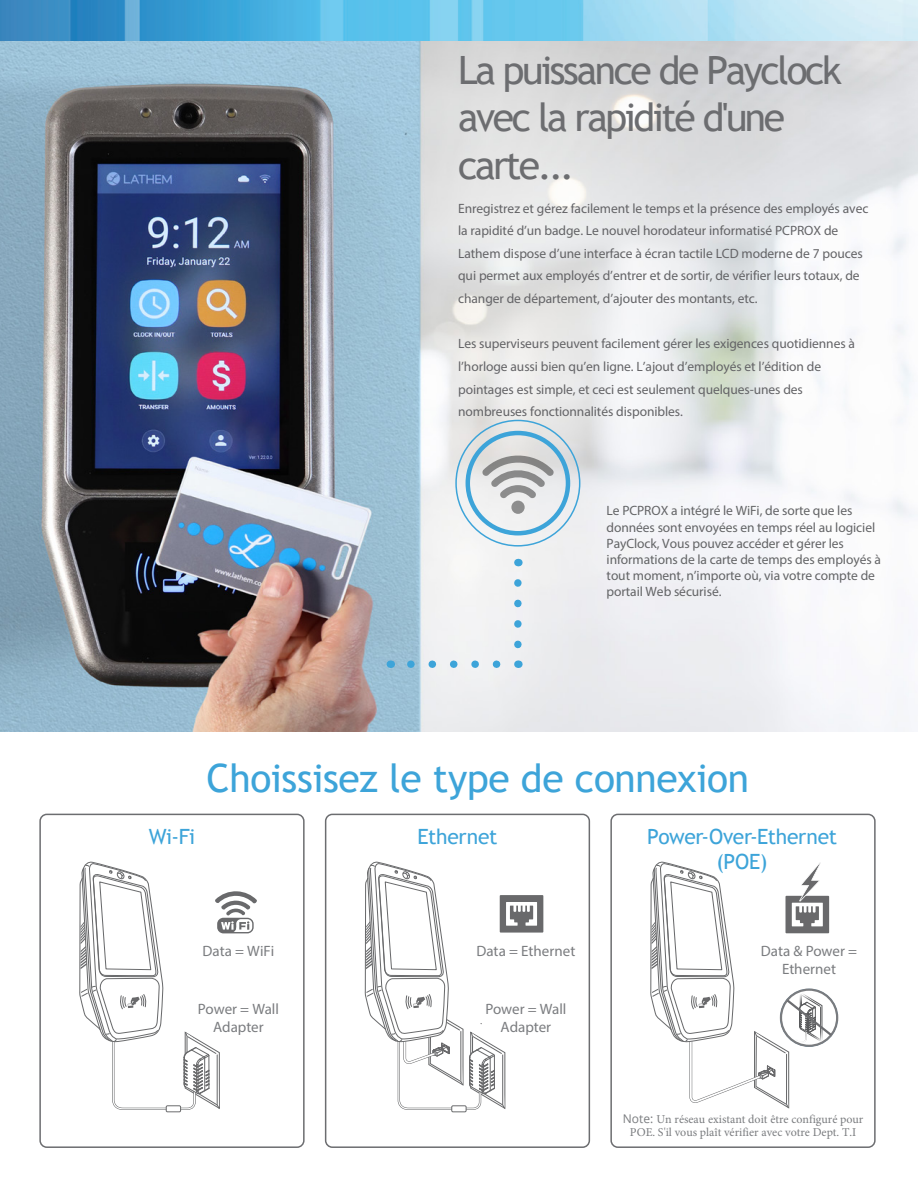
<style>
.page{position:relative;width:918px;height:1188px;background:#fff}
.page>*{position:absolute;margin:0;border:0;box-sizing:border-box;transform-origin:0 0}
.t1{font:39px/47.4px "Trebuchet MS";letter-spacing:-.06em;color:#6c6d70}
.t2{font:39px "Trebuchet MS";letter-spacing:-.01em;color:#3da4d9}
.t3{font:21px "Trebuchet MS";letter-spacing:-.015em;color:#3da4d9}
.t4{font:15px/18px "Myriad Pro";color:#7a7c7f;text-align:center}
.t5{font:13.5px/22.6px "Myriad Pro";letter-spacing:-.005em;color:#636366}
.t6{font:13.5px/16.2px "Myriad Pro";letter-spacing:-.005em;color:#636466}
.t7{font:12px/13.5px "Minion Pro";color:#7a7c7f;text-align:center}
.s1{font-family:"Open Sans"}
</style>
<div class="page">
<img style="left:0;top:40px;width:917px;height:692px">
<img style="left:0;top:0;width:918px;height:40px">
<div style="left:39px;top:814px;width:266px;height:334px;border:2px solid #6c6d70;border-radius:7px"></div>
<div style="left:325px;top:814px;width:265px;height:334px;border:2px solid #6c6d70;border-radius:7px"></div>
<div style="left:610px;top:814px;width:266px;height:334px;border:2px solid #6c6d70;border-radius:7px"></div>
<div style="left:452px;top:1106px;width:14px;height:6px;border:1px solid #58595b"></div>
<svg style="left:365px;top:861px;width:178px;height:250px"></svg>
<div style="left:166px;top:1106px;width:15px;height:6px;border:1px solid #58595b"></div>
<svg style="left:79px;top:861px;width:178px;height:250px"></svg>
<svg style="left:650px;top:861px;width:184px;height:248px"></svg>
<svg style="left:470px;top:437px;width:98px;height:98px;fill:#ecedef"></svg>
<svg style="left:482px;top:451px;width:72px;height:47px;background:#c5c5c4"></svg>
<svg style="left:511px;top:501px;width:14px;height:13px"></svg>
<div style="left:466px;top:431px;width:104px;height:104px;border:4px solid #3da4d9;border-radius:50%"></div>
<svg style="left:514px;top:583px;width:8px;height:71px"></svg>
<svg style="left:401px;top:660px;width:96px;height:8px"></svg>
<p class="t1" style="left:458px;top:47px;width:385px">La puissance de Payclock avec la rapidité d'une carte...</p>
<p class="t5" style="left:458px;top:197px;width:412px">Enregistrez et gérez facilement le temps et la présence des employés avec la rapidité d’un badge. Le nouvel horodateur informatisé PCPROX de Lathem dispose d’une interface à écran tactile LCD moderne de 7 pouces qui permet aux employés d’entrer et de sortir, de vérifier leurs totaux, de changer de département, d’ajouter des montants, etc.</p>
<p class="t5" style="left:458px;top:332px;width:398px">Les superviseurs peuvent facilement gérer les exigences quotidiennes à l’horloge aussi bien qu’en ligne. L’ajout d’employés et l’édition de pointages est simple, et ceci est seulement quelques-unes des nombreuses fonctionnalités disponibles.</p>
<p class="t6" style="left:607px;top:503px;width:276px">Le PCPROX a intégré le WiFi, de sorte que les données sont envoyées en temps réel au logiciel PayClock, Vous pouvez accéder et gérer les informations de la carte de temps des employés à tout moment, n’importe où, via votre compte de portail Web sécurisé.</p>
<p class="t2" style="left:206px;top:754px;width:544px">Choissisez le type de connexion</p>
<p class="t3" style="left:149px;top:824px;width:48px">Wi-Fi</p>
<p class="t3" style="left:418px;top:824px;width:81px">Ethernet</p>
<p class="t3" style="left:647px;top:824px;width:191px">Power-Over-Ethernet</p>
<p class="t3" style="left:717px;top:849px;width:53px">(POE)</p>
<p class="t4" style="left:203px;top:941px;width:73px">Data = WiFi</p>
<p class="t4" style="left:477px;top:941px;width:100px">Data = Ethernet</p>
<p class="t4" style="left:198px;top:999px;width:83px">Power = Wall<br>Adapter</p>
<p class="t4" style="left:485px;top:999px;width:83px">Power = Wall<br>Adapter</p>
<p class="t4" style="left:761px;top:941px;width:98px">Data &amp; Power =<br>Ethernet</p>
<p class="t7" style="left:623px;top:1112px;width:242px"><span class="s1">Note:</span> Un réseau existant doit être configuré pour<br>POE. S'il vous plaît vérifier avec votre Dept. T.I</p>
</div>
